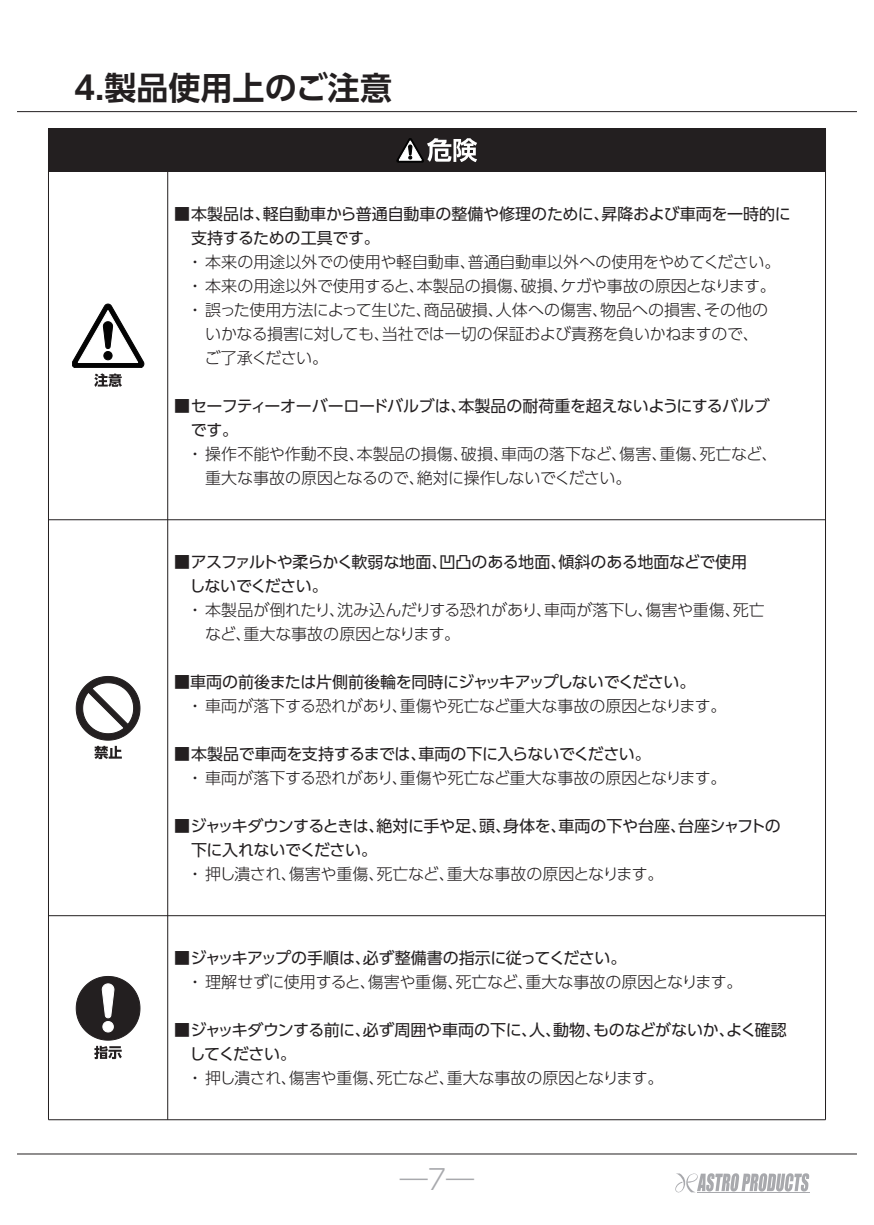
<style>
.page{position:relative;width:874px;height:1225px;background:#fff}
.page>*{position:absolute;margin:0;border:0;box-sizing:border-box;transform-origin:0 0}
.t1{font:700 32px "UD Shin Go Pr 6 De";color:#231f20}
.t2{font:300 28px "UD Shin Go Pr 6";color:#a8a9ad}
.t3{font:300 16px/24px "UD Shin Go Pr 6";letter-spacing:-.01em;color:#231f20}
.t4{font:16px/24px "UD Shin Go Pr 6";letter-spacing:-.025em;color:#231f20}
.t5{font:300 16px "UD Shin Go Pr 6";letter-spacing:-.035em;color:#231f20}
</style>
<div class="page">
<svg style="left:675px;top:1173px;width:133px;height:20px"></svg>
<hr style="left:696px;top:1192px;width:113px;height:1px;background:#a8a9ad">
<hr style="left:17px;top:1153px;width:839px;height:1px;background:#231f20">
<hr style="left:48px;top:915px;width:777px;height:1px;background:#231f20">
<hr style="left:48px;top:1119px;width:777px;height:1px;background:#231f20">
<hr style="left:48px;top:519px;width:777px;height:1px;background:#231f20">
<svg style="left:72px;top:304px;width:72px;height:83px"></svg>
<hr style="left:48px;top:129px;width:1px;height:990px;background:#231f20">
<hr style="left:167px;top:129px;width:1px;height:990px;background:#231f20">
<hr style="left:824px;top:129px;width:1px;height:990px;background:#231f20">
<div style="left:48px;top:129px;width:777px;height:43px;background:#231f20"></div>
<svg style="left:396px;top:138px;width:81px;height:24px"></svg>
<svg style="left:94px;top:746px;width:28px;height:13px"></svg>
<svg style="left:76px;top:676px;width:64px;height:64px"></svg>
<hr style="left:17px;top:111px;width:839px;height:1px;background:#231f20">
<svg style="left:76px;top:976px;width:64px;height:83px"></svg>
<h1 class="t1" style="left:74px;top:61px;width:319px">4.製品使用上のご注意</h1>
<p class="t4" style="left:191px;top:201px;width:600px;text-indent:-17px">■ 本製品は、軽自動車から普通自動車の整備や修理のために、昇降および車両を一時的に支持するための工具です。</p>
<p class="t3" style="left:187px;top:249px;width:594px">・ 本来の用途以外での使用や軽自動車、普通自動車以外への使用をやめてください。</p>
<p class="t3" style="left:187px;top:273px;width:590px">・ 本来の用途以外で使用すると、本製品の損傷、破損、ケガや事故の原因となります。</p>
<p class="t3" style="left:187px;top:297px;width:582px">・ 誤った使用方法によって生じた、商品破損、人体への傷害、物品への損害、その他の</p>
<p class="t3" style="left:205px;top:321px;width:554px">いかなる損害に対しても、当社では一切の保証および責務を負いかねますので、</p>
<p class="t5" style="left:204px;top:345px;width:125px">ご了承ください。</p>
<p class="t4" style="left:191px;top:393px;width:580px;text-indent:-17px">■ セーフティーオーバーロードバルブは、本製品の耐荷重を超えないようにするバルブです。</p>
<p class="t3" style="left:205px;top:441px;width:573px;text-indent:-18px">・ 操作不能や作動不良、本製品の損傷、破損、車両の落下など、傷害、重傷、死亡など、重大な事故の原因となるので、絶対に操作しないでください。</p>
<p class="t4" style="left:189px;top:549px;width:559px;text-indent:-15px">■ アスファルトや柔らかく軟弱な地面、凹凸のある地面、傾斜のある地面などで使用しないでください。</p>
<p class="t3" style="left:205px;top:597px;width:561px;text-indent:-18px">・ 本製品が倒れたり、沈み込んだりする恐れがあり、車両が落下し、傷害や重傷、死亡など、重大な事故の原因となります。</p>
<p class="t4" style="left:174px;top:669px;width:522px">■車両の前後または片側前後輪を同時にジャッキアップしないでください。</p>
<p class="t3" style="left:187px;top:693px;width:540px">・ 車両が落下する恐れがあり、重傷や死亡など重大な事故の原因となります。</p>
<p class="t4" style="left:174px;top:741px;width:478px">■ 本製品で車両を支持するまでは、車両の下に入らないでください。</p>
<p class="t3" style="left:187px;top:765px;width:540px">・ 車両が落下する恐れがあり、重傷や死亡など重大な事故の原因となります。</p>
<p class="t4" style="left:191px;top:813px;width:591px;text-indent:-17px">■ ジャッキダウンするときは、絶対に手や足、頭、身体を、車両の下や台座、台座シャフトの下に入れないでください。</p>
<p class="t3" style="left:187px;top:861px;width:477px">・ 押し潰され、傷害や重傷、死亡など、重大な事故の原因となります。</p>
<p class="t4" style="left:174px;top:945px;width:453px">■ ジャッキアップの手順は、必ず整備書の指示に従ってください。</p>
<p class="t3" style="left:187px;top:969px;width:556px">・ 理解せずに使用すると、傷害や重傷、死亡など、重大な事故の原因となります。</p>
<p class="t4" style="left:189px;top:1017px;width:598px;text-indent:-15px">■ ジャッキダウンする前に、必ず周囲や車両の下に、人、動物、ものなどがないか、よく確認してください。</p>
<p class="t3" style="left:187px;top:1065px;width:477px">・ 押し潰され、傷害や重傷、死亡など、重大な事故の原因となります。</p>
<h2 class="t2" style="left:399px;top:1156px;width:76px">―7―</h2>
</div>
